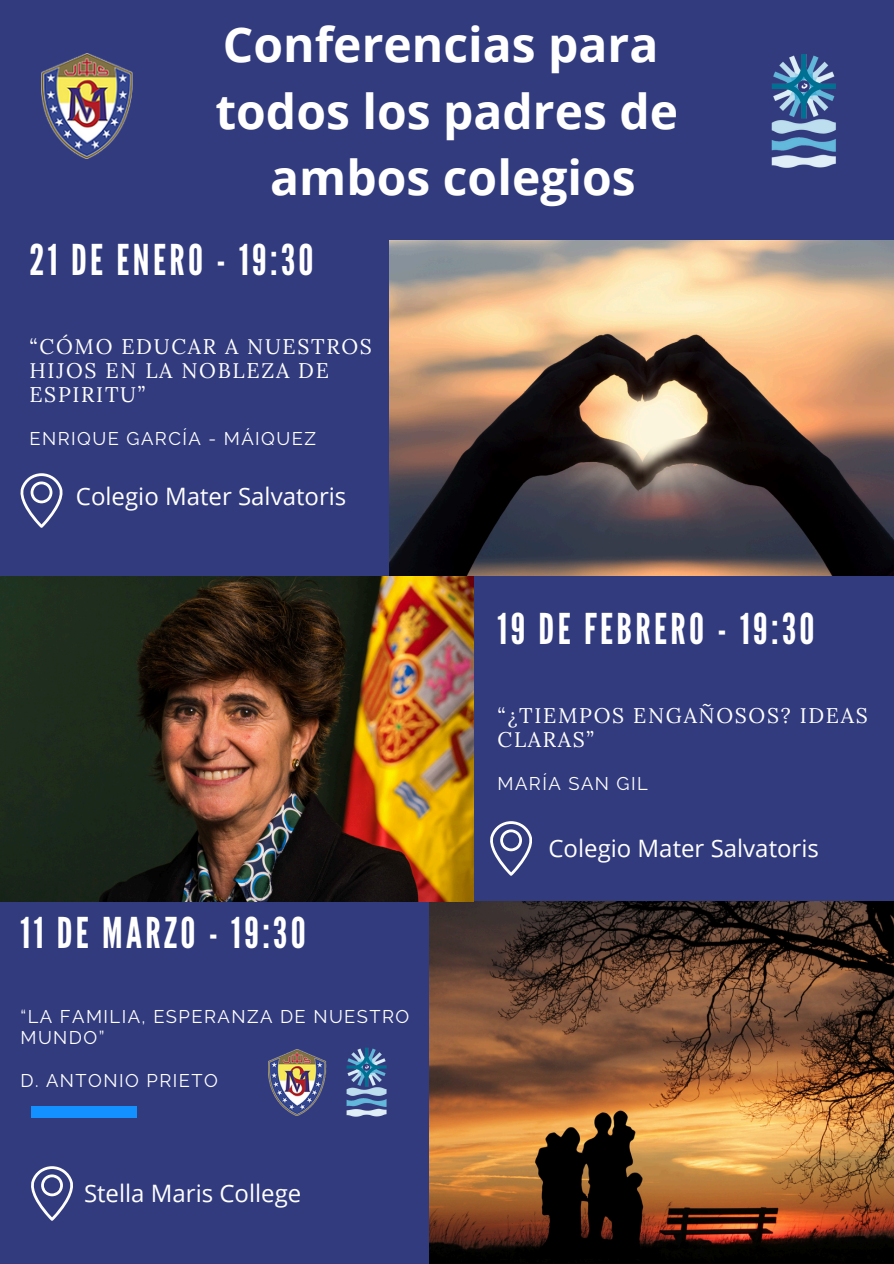
<style>
.page{position:relative;width:894px;height:1264px;background:#fff}
.page>*{position:absolute;margin:0;border:0;box-sizing:border-box;transform-origin:0 0}
.t1{font:700 48px/66.3px "Open Sans";color:#fff;text-align:center}
.t2{font:42.3px "League Gothic";letter-spacing:.08em;color:#fff}
.t3{font:24px "Open Sans";color:#fff}
.t4{font:21.15px/24.5px "Lora";letter-spacing:.08em;color:#fff}
.t5{font:18.3px/21.1px "Raleway";letter-spacing:.08em;color:#fff}
</style>
<div class="page">
<div style="left:0;top:0;width:893px;height:1263px;background:#323b7e"></div>
<img style="left:771px;top:54px;width:65px;height:114px">
<img style="left:42px;top:54px;width:91px;height:104px">
<div style="left:31px;top:1106px;width:106px;height:11px;background:#1391fe"></div>
<img style="left:268px;top:1049px;width:59px;height:66px">
<img style="left:346px;top:1047px;width:41px;height:70px">
<img style="left:429px;top:901px;width:464px;height:361px">
<svg style="left:21px;top:473px;width:41px;height:55px"></svg>
<svg style="left:490px;top:821px;width:41px;height:54px"></svg>
<img style="left:389px;top:240px;width:504px;height:335px">
<img style="left:0;top:576px;width:473px;height:325px">
<svg style="left:31px;top:1166px;width:42px;height:54px"></svg>
<p class="t1" style="left:215px;top:11px;width:464px">Conferencias para todos los padres de ambos colegios</p>
<p class="t2" style="left:29px;top:235px;width:285px">21 DE ENERO - 19:30</p>
<h3 class="t4" style="left:29px;top:333px;width:344px">“CÓMO EDUCAR A NUESTROS<br>HIJOS EN LA NOBLEZA DE<br>ESPIRITU”</h3>
<p class="t5" style="left:29px;top:428px;width:288px">ENRIQUE GARCÍA - MÁIQUEZ</p>
<h3 class="t3" style="left:76px;top:479px;width:272px">Colegio Mater Salvatoris</h3>
<h2 class="t2" style="left:20px;top:908px;width:287px">11 DE MARZO - 19:30</h2>
<h4 class="t5" style="left:20px;top:1005px;width:390px">“LA FAMILIA, ESPERANZA DE NUESTRO<br>MUNDO”</h4>
<p class="t5" style="left:20px;top:1069px;width:199px">D. ANTONIO PRIETO</p>
<p class="t3" style="left:84px;top:1176px;width:219px">Stella Maris College</p>
<h2 class="t2" style="left:497px;top:604px;width:318px">19 DE FEBRERO - 19:30</h2>
<p class="t4" style="left:497px;top:702px;width:371px">“¿TIEMPOS ENGAÑOSOS? IDEAS<br>CLARAS”</p>
<p class="t5" style="left:497px;top:772px;width:152px">MARÍA SAN GIL</p>
<p class="t3" style="left:548px;top:831px;width:272px">Colegio Mater Salvatoris</p>
</div>
